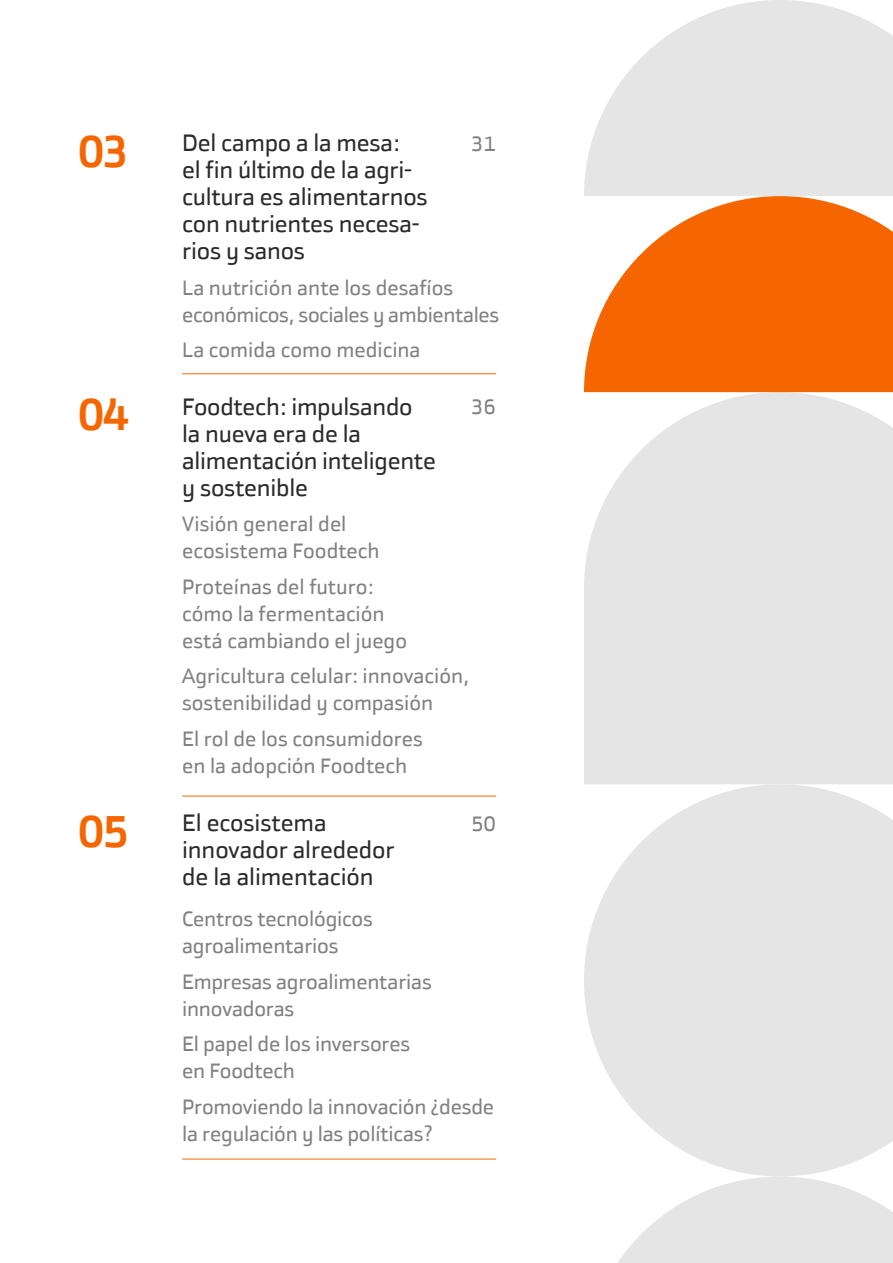
<style>
.page{position:relative;width:893px;height:1263px;background:#fff}
.page>*{position:absolute;margin:0;border:0;box-sizing:border-box;transform-origin:0 0}
.t1{font:700 45px "Bankinter Sans";color:#f56600}
.t2{font:24px/27px "Bankinter Sans";letter-spacing:-.01em;color:#2b2b2b}
.t3{font:21px/27px "Bankinter Sans";color:#818181}
.t4{font:21px/27px "Bankinter Sans";letter-spacing:-.02em;color:#818181}
</style>
<div class="page">
<svg style="left:584px;top:392px;width:309px;height:392px;background:#e7e7e6"></svg>
<svg style="left:584px;top:196px;width:309px;height:196px;fill:#f56600"></svg>
<svg style="left:584px;top:0;width:309px;height:196px;fill:#e5e5e5"></svg>
<svg style="left:584px;top:784px;width:309px;height:392px;fill:#e5e5e5"></svg>
<hr style="left:182px;top:373px;width:314px;height:1px;background:#f56600">
<hr style="left:182px;top:796px;width:314px;height:1px;background:#f56600">
<hr style="left:182px;top:1159px;width:314px;height:1px;background:#f56600">
<svg style="left:618px;top:1176px;width:275px;height:87px"></svg>
<p class="t1" style="left:78px;top:124px;width:53px">03</p>
<p class="t2" style="left:182px;top:130px;width:247px">Del campo a la mesa:<br>el fin último de la agri&shy;cultura es alimentarnos con nutrientes necesa&shy;rios y sanos</p>
<p class="t3" style="left:471px;top:130px;width:27px">31</p>
<p class="t4" style="left:182px;top:274px;width:319px">La nutrición ante los desafíos económicos, sociales y ambientales</p>
<p class="t3" style="left:182px;top:336px;width:240px">La comida como medicina</p>
<p class="t1" style="left:78px;top:387px;width:53px">04</p>
<p class="t2" style="left:182px;top:393px;width:255px">Foodtech: impulsando la nueva era de la alimentación inteligente y sostenible</p>
<p class="t3" style="left:471px;top:394px;width:27px">36</p>
<p class="t3" style="left:182px;top:511px;width:199px">Visión general del ecosistema Foodtech</p>
<p class="t3" style="left:182px;top:573px;width:226px">Proteínas del futuro: cómo la fermentación está cambiando el juego</p>
<p class="t3" style="left:182px;top:663px;width:289px">Agricultura celular: innovación, sostenibilidad y compasión</p>
<p class="t3" style="left:182px;top:725px;width:242px">El rol de los consumidores en la adopción Foodtech</p>
<p class="t1" style="left:78px;top:804px;width:53px">05</p>
<p class="t2" style="left:182px;top:810px;width:214px">El ecosistema innovador alrededor de la alimentación</p>
<p class="t3" style="left:471px;top:811px;width:27px">50</p>
<p class="t3" style="left:182px;top:905px;width:192px">Centros tecnológicos agroalimentarios</p>
<p class="t3" style="left:182px;top:968px;width:251px">Empresas agroalimentarias innovadoras</p>
<p class="t3" style="left:182px;top:1030px;width:230px">El papel de los inversores en Foodtech</p>
<p class="t3" style="left:182px;top:1093px;width:314px">Promoviendo la innovación ¿desde la regulación y las políticas?</p>
</div>
